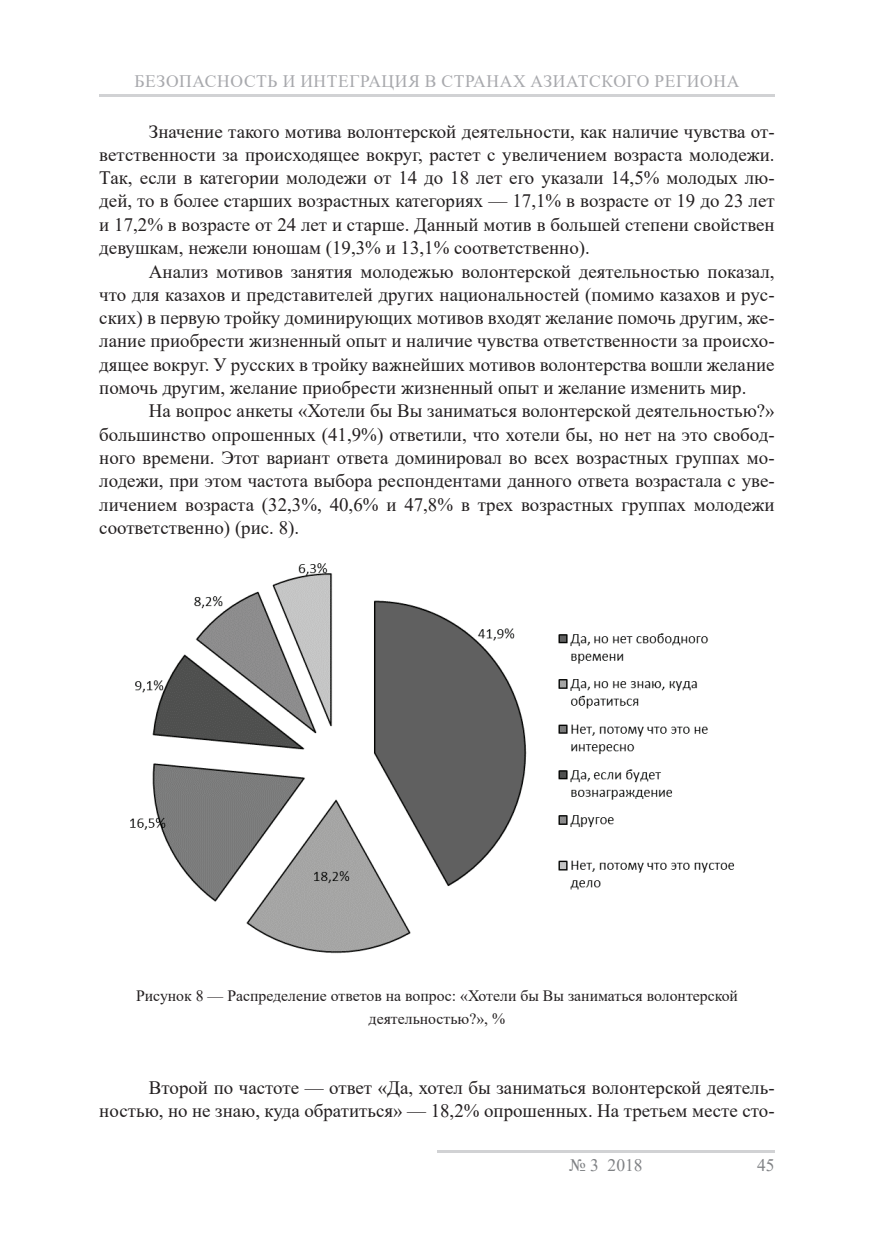
<style>
.page{position:relative;width:874px;height:1241px;background:#fff}
.page>*{position:absolute;margin:0;border:0;box-sizing:border-box;transform-origin:0 0}
.t1{font:18.9px/23.3px "Times New Roman";color:#231f20;text-align:justify}
.t2{font:17.5px "Times New Roman";letter-spacing:.035em;color:#a8a9ad}
.t3{font:17.5px "Times New Roman";color:#808285}
.t4{font:15.75px/23.3px "Times New Roman";color:#231f20;text-align:center}
</style>
<div class="page">
<hr style="left:99px;top:94px;width:675px;height:3px;background:#d1d2d4">
<hr style="left:437px;top:1150px;width:337px;height:2px;background:#d1d2d4">
<img style="left:130px;top:563px;width:604px;height:391px">
<p class="t2" style="left:134px;top:69px;width:606px">БЕЗОПАСНОСТЬ И ИНТЕГРАЦИЯ В СТРАНАХ АЗИАТСКОГО РЕГИОНА</p>
<p class="t1" style="left:99px;top:119px;width:676px;text-indent:50px">Значение такого мотива волонтерской деятельности, как наличие чувства от&shy;ветственности за происходящее вокруг, растет с увеличением возраста молодежи.<br>Так, если в категории молодежи от 14 до 18 лет его указали 14,5% молодых лю&shy;дей, то в более старших возрастных категориях — 17,1% в возрасте от 19 до 23 лет и 17,2% в возрасте от 24 лет и старше. Данный мотив в большей степени свойствен девушкам, нежели юношам (19,3% и 13,1% соответственно).</p>
<p class="t1" style="left:99px;top:259px;width:676px;text-indent:50px">Анализ мотивов занятия молодежью волонтерской деятельностью показал, что для казахов и представителей других национальностей (помимо казахов и рус&shy;ских) в первую тройку доминирующих мотивов входят желание помочь другим, же&shy;лание приобрести жизненный опыт и наличие чувства ответственности за происхо&shy;дящее вокруг. У русских в тройку важнейших мотивов волонтерства вошли желание помочь другим, желание приобрести жизненный опыт и желание изменить мир.</p>
<p class="t1" style="left:99px;top:399px;width:676px;text-indent:50px">На вопрос анкеты «Хотели бы Вы заниматься волонтерской деятельностью?» большинство опрошенных (41,9%) ответили, что хотели бы, но нет на это свобод&shy;ного времени. Этот вариант ответа доминировал во всех возрастных группах мо&shy;лодежи, при этом частота выбора респондентами данного ответа возрастала с уве&shy;личением возраста (32,3%, 40,6% и 47,8% в трех возрастных группах молодежи соответственно) (рис. 8).</p>
<p class="t4" style="left:136px;top:983px;width:603px">Рисунок 8 — Распределение ответов на вопрос: «Хотели бы Вы заниматься волонтерской деятельностью?», %</p>
<p class="t1" style="left:99px;top:1075px;width:676px;text-align:right">Второй по частоте — ответ «Да, хотел бы заниматься волонтерской деятель&shy;ностью, но не знаю, куда обратиться» — 18,2% опрошенных. На третьем месте сто-</p>
<p class="t3" style="left:568px;top:1152px;width:75px">№ 3 2018</p>
<p class="t3" style="left:756px;top:1152px;width:19px">45</p>
</div>
